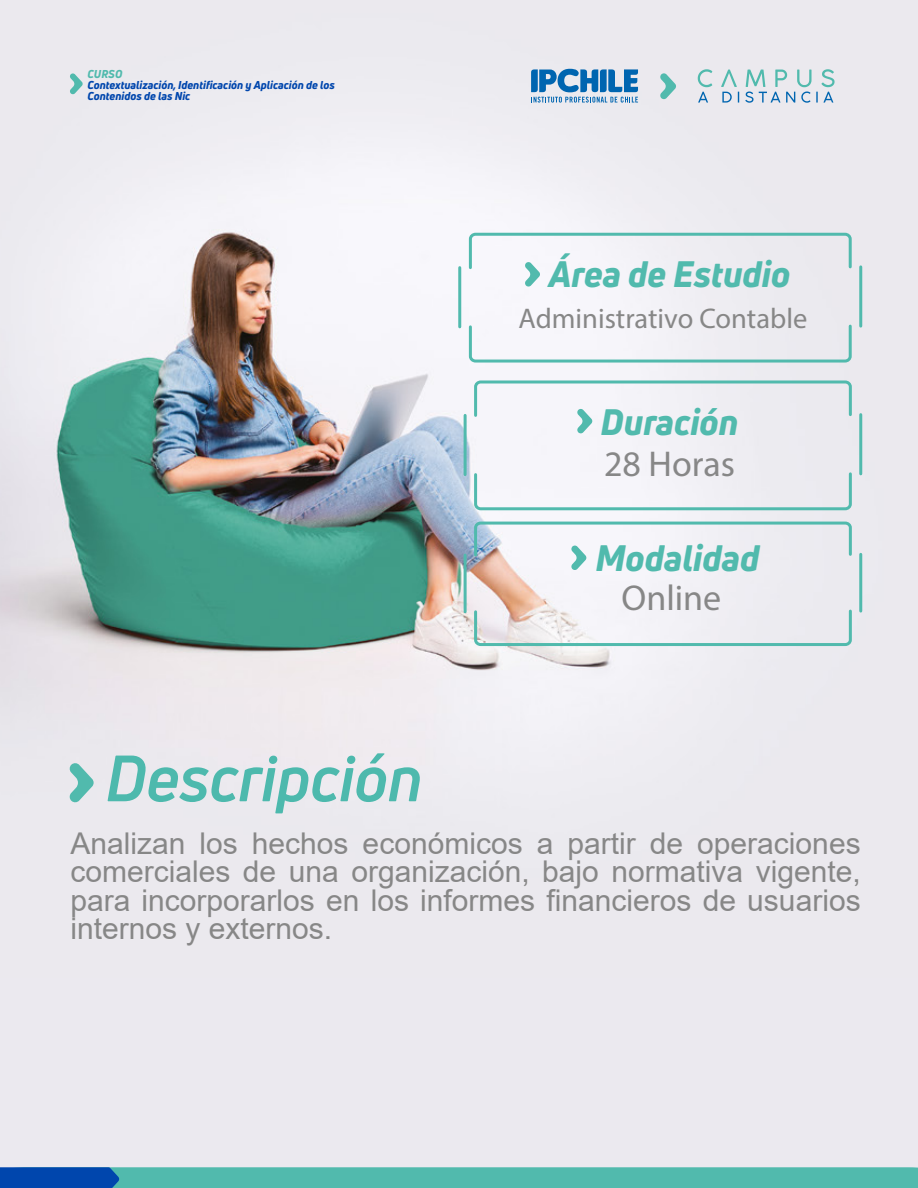
<style>
.page{position:relative;width:918px;height:1188px;background:#fff}
.page>*{position:absolute;margin:0;border:0;box-sizing:border-box;transform-origin:0 0}
.t1{font:italic 700 63.9px "Uni Neue";color:#4db9ad}
.t2{font:italic 800 36px "Uni Neue";color:#51baad}
.t3{font:36px "Myriad Pro";color:#878787}
.t4{font:30px/28.5px "Arial";color:#878787;text-align:justify}
.t5{font:28.5px "Myriad Pro";color:#878787}
.t6{font:italic 800 11.25px/11.2px "Uni Neue";color:#0046ad}
.t7{font:italic 800 11.25px "Uni Neue";color:#51baad}
</style>
<div class="page">
<div style="left:0;top:0;width:918px;height:1180px;background:#ebe9ef"></div>
<img style="left:0;top:68px;width:863px;height:638px">
<hr style="left:464px;top:415px;width:3px;height:60px;background:#51baad">
<svg style="left:473px;top:471px;width:380px;height:41px"></svg>
<hr style="left:859px;top:415px;width:3px;height:59px;background:#51baad">
<hr style="left:458px;top:268px;width:3px;height:59px;background:#51baad">
<svg style="left:467px;top:323px;width:386px;height:41px"></svg>
<hr style="left:859px;top:267px;width:3px;height:59px;background:#51baad">
<hr style="left:464px;top:555px;width:3px;height:57px;background:#51baad">
<svg style="left:473px;top:608px;width:380px;height:40px"></svg>
<hr style="left:859px;top:554px;width:3px;height:57px;background:#51baad">
<svg style="left:467px;top:231px;width:386px;height:56px"></svg>
<svg style="left:473px;top:520px;width:380px;height:50px"></svg>
<svg style="left:473px;top:379px;width:380px;height:55px"></svg>
<svg style="left:69px;top:763px;width:25px;height:40px"></svg>
<svg style="left:0;top:1167px;width:918px;height:21px;background:#48acad"></svg>
<svg style="left:698px;top:69px;width:14px;height:34px"></svg>
<svg style="left:721px;top:70px;width:18px;height:33px"></svg>
<svg style="left:745px;top:69px;width:90px;height:34px"></svg>
<svg style="left:660px;top:73px;width:16px;height:27px"></svg>
<svg style="left:531px;top:69px;width:107px;height:34px"></svg>
<svg style="left:70px;top:73px;width:13px;height:22px"></svg>
<p class="t7" style="left:88px;top:66px;width:36px">CURSO</p>
<p class="t6" style="left:88px;top:79px;width:249px">Contextualización, Identificación y Aplicación de los<br>Contenidos de las Nic</p>
<h1 class="t1" style="left:105px;top:738px;width:319px">Descripción</h1>
<p class="t2" style="left:549px;top:249px;width:243px">Área de Estudio</p>
<p class="t5" style="left:519px;top:301px;width:290px">Administrativo Contable</p>
<p class="t2" style="left:601px;top:397px;width:139px">Duración</p>
<p class="t3" style="left:604px;top:442px;width:133px">28 Horas</p>
<p class="t2" style="left:596px;top:533px;width:165px">Modalidad</p>
<p class="t3" style="left:622px;top:576px;width:101px">Online</p>
<p class="t4" style="left:70px;top:829px;width:792px">Analizan los hechos económicos a partir de operaciones comerciales de una organización, bajo normativa vigente, para incorporarlos en los informes financieros de usuarios internos y externos.</p>
</div>
